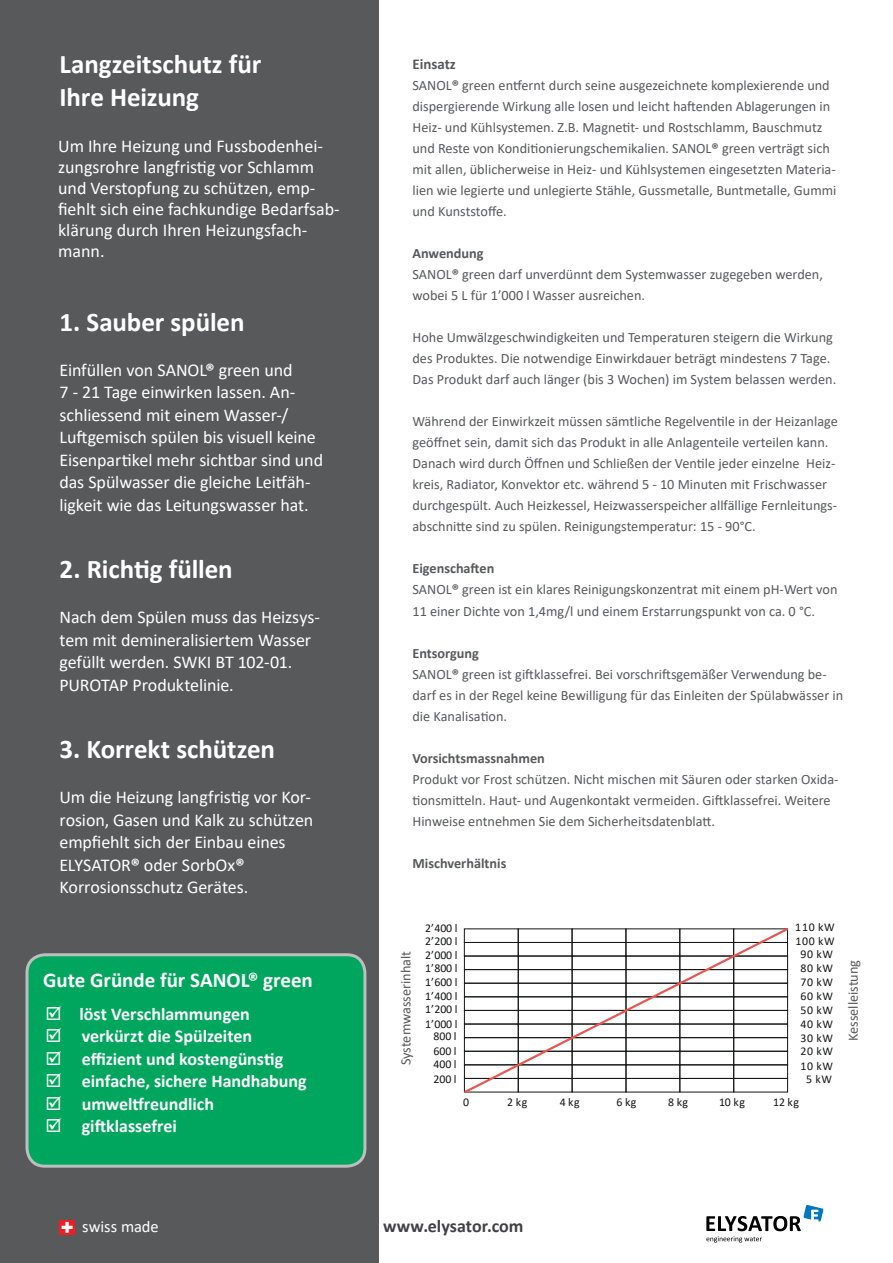
<style>
.page{position:relative;width:893px;height:1263px;background:#fff}
.page>*{position:absolute;margin:0;border:0;box-sizing:border-box;transform-origin:0 0}
.t1{font:700 27px/33px "Calibri";letter-spacing:-.005em;color:#fff}
.t2{font:700 21px "Calibri";color:#fff}
.t3{font:18px/22.5px "Calibri";letter-spacing:-.005em;color:#fff}
.t4{font:700 18px "Calibri";color:#fff}
.t5{font:700 18px "Calibri";color:#414042}
.t6{font:16.5px "Calibri";color:#fff}
.t7{font:700 15px "Calibri";color:#58595b}
.t8{font:14.25px/21px "Calibri";color:#58595b}
.t9{font:700 14.25px "Calibri";color:#58595b}
.t10{font:11.85px/14.4px "Calibri";letter-spacing:.045em;color:#141515}
.s1{font-weight:700}
</style>
<div class="page">
<div style="left:0;top:0;width:378px;height:1263px;background:#58595b"></div>
<svg style="left:706px;top:1205px;width:117px;height:37px"></svg>
<div style="left:60px;top:1220px;width:15px;height:15px;background:#ed1d24"></div>
<svg style="left:62px;top:1222px;width:11px;height:11px"></svg>
<div style="left:27px;top:955px;width:338px;height:211px;background:#00a65d;border-radius:18px"></div>
<div style="left:26px;top:953px;width:340px;height:215px;border:3px solid #bcbec0;border-radius:18px"></div>
<svg style="left:463px;top:928px;width:326px;height:165px"></svg>
<h1 class="t1" style="left:60px;top:47px;width:203px">Langzeitschutz für<br>Ihre Heizung</h1>
<p class="t7" style="left:412px;top:54px;width:45px">Einsatz</p>
<p class="t8" style="left:412px;top:75px;width:425px">SANOL<span class="s1">®</span> green entfernt durch seine ausgezeichnete komplexierende und dispergierende Wirkung alle losen und leicht haftenden Ablagerungen in Heiz- und Kühlsystemen. Z.B. Magnetit- und Rostschlamm, Bauschmutz und Reste von Konditionierungschemikalien. SANOL<span class="s1">®</span> green verträgt sich mit allen, üblicherweise in Heiz- und Kühlsystemen eingesetzten Materia&shy;lien wie legierte und unlegierte Stähle, Gussmetalle, Buntmetalle, Gummi und Kunststoffe.</p>
<p class="t8" style="left:412px;top:243px;width:412px"><span class="s1">Anwendung<br></span>SANOL<span class="s1">®</span> green darf unverdünnt dem Systemwasser zugegeben werden, wobei 5 L für 1’000 l Wasser ausreichen.</p>
<p class="t8" style="left:412px;top:327px;width:425px">Hohe Umwälzgeschwindigkeiten und Temperaturen steigern die Wirkung des Produktes. Die notwendige Einwirkdauer beträgt mindestens 7 Tage.<br>Das Produkt darf auch länger (bis 3 Wochen) im System belassen werden.</p>
<p class="t8" style="left:412px;top:411px;width:427px">Während der Einwirkzeit müssen sämtliche Regelventile in der Heizanlage geöffnet sein, damit sich das Produkt in alle Anlagenteile verteilen kann.<br>Danach wird durch Öffnen und Schließen der Ventile jeder einzelne Heiz&shy;kreis, Radiator, Konvektor etc. während 5 - 10 Minuten mit Frischwasser durchgespült. Auch Heizkessel, Heizwasserspeicher allfällige Fernleitungs&shy;abschnitte sind zu spülen. Reinigungstemperatur: 15 - 90°C.</p>
<p class="t8" style="left:412px;top:558px;width:427px"><span class="s1">Eigenschaften<br></span>SANOL<span class="s1">®</span> green ist ein klares Reinigungskonzentrat mit einem pH-Wert von<br>11 einer Dichte von 1,4mg/l und einem Erstarrungspunkt von ca. 0 °C.</p>
<p class="t8" style="left:412px;top:642px;width:432px"><span class="s1">Entsorgung<br></span>SANOL<span class="s1">®</span> green ist giftklassefrei. Bei vorschriftsgemäßer Verwendung be&shy;darf es in der Regel keine Bewilligung für das Einleiten der Spülabwässer in die Kanalisation.</p>
<p class="t9" style="left:412px;top:748px;width:134px">Vorsichtsmassnahmen</p>
<p class="t8" style="left:412px;top:768px;width:428px">Produkt vor Frost schützen. Nicht mischen mit Säuren oder starken Oxida&shy;tionsmitteln. Haut- und Augenkontakt vermeiden. Giftklassefrei. Weitere<br>Hinweise entnehmen Sie dem Sicherheitsdatenblatt.</p>
<p class="t9" style="left:412px;top:853px;width:95px">Mischverhältnis</p>
<p class="t3" style="left:58px;top:135px;width:283px;line-height:21px">Um Ihre Heizung und Fussbodenhei&shy;zungsrohre langfristig vor Schlamm und Verstopfung zu schützen, emp&shy;fiehlt sich eine fachkundige Bedarfsab&shy;klärung durch Ihren Heizungsfach&shy;mann.</p>
<h1 class="t1" style="left:60px;top:305px;width:187px">1. Sauber spülen</h1>
<p class="t3" style="left:60px;top:358px;width:265px">Einfüllen von SANOL<span class="s1">®</span> green und<br>7 - 21 Tage einwirken lassen. An&shy;schliessend mit einem Wasser-/ Luftgemisch spülen bis visuell keine Eisenpartikel mehr sichtbar sind und das Spülwasser die gleiche Leitfäh&shy;ligkeit wie das Leitungswasser hat.</p>
<h1 class="t1" style="left:60px;top:552px;width:175px">2. Richtig füllen</h1>
<p class="t3" style="left:60px;top:606px;width:262px">Nach dem Spülen muss das Heizsys&shy;tem mit demineralisiertem Wasser gefüllt werden. SWKI BT 102-01.<br>PUROTAP Produktelinie.</p>
<h1 class="t1" style="left:60px;top:732px;width:217px">3. Korrekt schützen</h1>
<p class="t3" style="left:60px;top:786px;width:255px">Um die Heizung langfristig vor Kor&shy;rosion, Gasen und Kalk zu schützen empfiehlt sich der Einbau eines<br>ELYSATOR<span class="s1">®</span> oder SorbOx<span class="s1">®<br></span>Korrosionsschutz Gerätes.</p>
<p class="t10" style="left:425px;top:920px;width:34px">2’400 l</p>
<p class="t10" style="left:795px;top:919px;width:41px">110 kW</p>
<h2 class="t2" style="left:43px;top:965px;width:271px">Gute Gründe für SANOL® green</h2>
<p class="t4" style="left:45px;top:1001px;width:206px">☑ löst Verschlammungen</p>
<p class="t4" style="left:45px;top:1023px;width:208px">☑ verkürzt die Spülzeiten</p>
<p class="t4" style="left:45px;top:1046px;width:239px">☑ effizient und kostengünstig</p>
<p class="t4" style="left:45px;top:1068px;width:263px">☑ einfache, sichere Handhabung</p>
<p class="t4" style="left:45px;top:1091px;width:170px">☑ umweltfreundlich</p>
<p class="t4" style="left:45px;top:1113px;width:133px">☑ giftklassefrei</p>
<p class="t10" style="left:425px;top:934px;width:34px">2’200 l</p>
<p class="t10" style="left:795px;top:933px;width:41px">100 kW</p>
<p class="t10" style="left:800px;top:947px;width:34px">90 kW</p>
<p class="t10" style="left:425px;top:947px;width:34px">2’000 l</p>
<p class="t8" style="left:395px;top:1065px;width:116px;rotate:-90deg">Systemwasserinhalt</p>
<p class="t8" style="left:842px;top:1041px;width:83px;rotate:-90deg">Kesselleistung</p>
<p class="t10" style="left:800px;top:960px;width:34px">80 kW</p>
<p class="t10" style="left:425px;top:961px;width:34px">1’800 l</p>
<p class="t10" style="left:425px;top:974px;width:34px">1’600 l</p>
<p class="t10" style="left:800px;top:974px;width:34px">70 kW</p>
<p class="t10" style="left:425px;top:988px;width:34px">1’400 l</p>
<p class="t10" style="left:800px;top:988px;width:34px">60 kW</p>
<p class="t10" style="left:425px;top:1002px;width:34px">1’200 l</p>
<p class="t10" style="left:800px;top:1002px;width:34px">50 kW</p>
<p class="t10" style="left:800px;top:1030px;width:34px">30 kW</p>
<p class="t10" style="left:425px;top:1016px;width:34px">1’000 l</p>
<p class="t10" style="left:434px;top:1043px;width:25px">600 l</p>
<p class="t10" style="left:800px;top:1016px;width:34px">40 kW</p>
<p class="t10" style="left:434px;top:1029px;width:25px">800 l</p>
<p class="t10" style="left:800px;top:1044px;width:34px">20 kW<br>10 kW</p>
<p class="t10" style="left:434px;top:1057px;width:25px">400 l</p>
<p class="t10" style="left:434px;top:1071px;width:25px">200 l</p>
<p class="t10" style="left:463px;top:1095px;width:8px">0</p>
<p class="t10" style="left:507px;top:1095px;width:22px">2kg</p>
<p class="t10" style="left:560px;top:1095px;width:22px">4kg</p>
<p class="t10" style="left:616px;top:1095px;width:22px">6kg</p>
<p class="t10" style="left:668px;top:1095px;width:22px">8kg</p>
<p class="t10" style="left:719px;top:1095px;width:27px">10 kg</p>
<p class="t10" style="left:773px;top:1095px;width:27px">12 kg</p>
<p class="t10" style="left:806px;top:1072px;width:27px">5 kW</p>
<p class="t6" style="left:82px;top:1215px;width:78px">swiss made</p>
<p class="t5" style="left:383px;top:1213px;width:142px">www.elysator.com</p>
</div>
